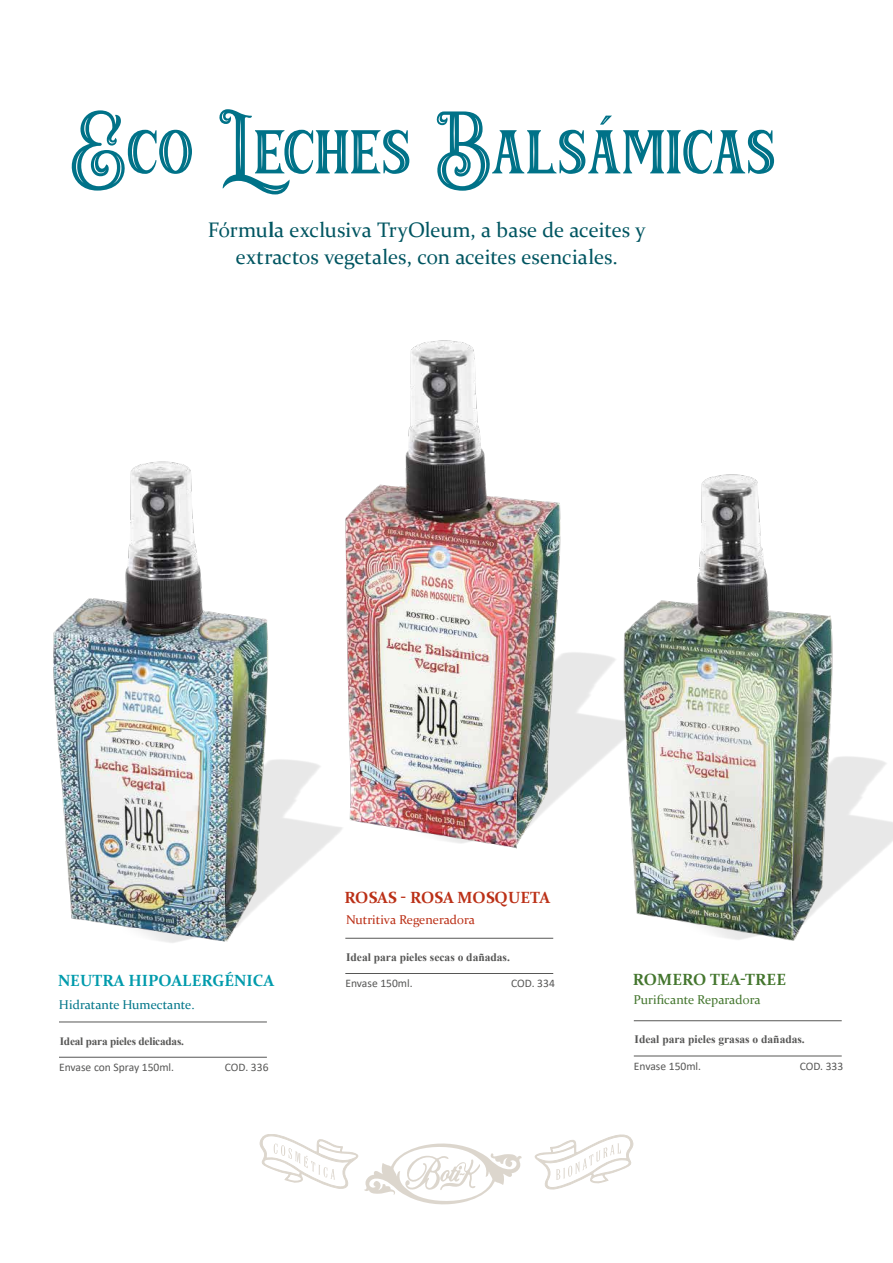
<style>
.page{position:relative;width:893px;height:1263px;background:#fff}
.page>*{position:absolute;margin:0;border:0;box-sizing:border-box;transform-origin:0 0}
.t1{font:90px "Barthez Inline";color:#007288}
.t2{font:21px/27px "Constantia";color:#005561;text-align:center}
.t3{font:700 16.2px "Constantia";color:#009bac}
.t4{font:700 16.2px "Constantia";color:#bb3017}
.t5{font:700 16.2px "Constantia";color:#44762e}
.t6{font:12.9px "Constantia";color:#44762e}
.t7{font:12.9px "Constantia";color:#bb3017}
.t8{font:12.9px "Constantia";color:#007689}
.t9{font:11.55px "Calibri";color:#575756}
.t10{font:700 11.55px "Times New Roman";color:#575756}
.t11{font:700 11.25px "Times New Roman";letter-spacing:-.015em;color:#575756}
</style>
<div class="page">
<hr style="left:59px;top:1021px;width:208px;height:1px;background:#575756">
<hr style="left:59px;top:1057px;width:208px;height:1px;background:#575756">
<img style="left:53px;top:461px;width:397px;height:482px">
<hr style="left:345px;top:938px;width:208px;height:1px;background:#575756">
<hr style="left:345px;top:973px;width:208px;height:1px;background:#575756">
<img style="left:635px;top:477px;width:258px;height:464px">
<hr style="left:634px;top:1020px;width:208px;height:1px;background:#575756">
<hr style="left:634px;top:1055px;width:208px;height:1px;background:#575756">
<img style="left:271px;top:340px;width:480px;height:557px">
<svg style="left:260px;top:1134px;width:373px;height:70px"></svg>
<h1 class="t1" style="left:71px;top:70px;width:706px">Eco Leches Balsámicas</h1>
<p class="t2" style="left:208px;top:215px;width:439px">Fórmula exclusiva TryOleum, a base de aceites y extractos vegetales, con aceites esenciales.</p>
<p class="t4" style="left:344px;top:886px;width:207px">ROSAS - ROSA MOSQUETA</p>
<p class="t7" style="left:346px;top:911px;width:130px">Nutritiva Regeneradora</p>
<p class="t10" style="left:346px;top:949px;width:165px">Ideal para pieles secas o dañadas.</p>
<p class="t3" style="left:58px;top:970px;width:218px">NEUTRA HIPOALERGÉNICA</p>
<p class="t9" style="left:345px;top:975px;width:69px">Envase 150ml.</p>
<p class="t9" style="left:511px;top:975px;width:45px">COD. 334</p>
<p class="t5" style="left:633px;top:968px;width:155px">ROMERO TEA-TREE</p>
<p class="t8" style="left:59px;top:996px;width:137px">Hidratante Humectante.</p>
<p class="t6" style="left:633px;top:991px;width:129px">Purificante Reparadora</p>
<p class="t11" style="left:60px;top:1033px;width:126px">Ideal para pieles delicadas.</p>
<p class="t10" style="left:635px;top:1031px;width:172px">Ideal para pieles grasas o dañadas.</p>
<p class="t9" style="left:59px;top:1059px;width:117px">Envase con Spray 150ml.</p>
<p class="t9" style="left:225px;top:1059px;width:45px">COD. 336</p>
<p class="t9" style="left:634px;top:1058px;width:69px">Envase 150ml.</p>
<p class="t9" style="left:800px;top:1058px;width:45px">COD. 333</p>
</div>
